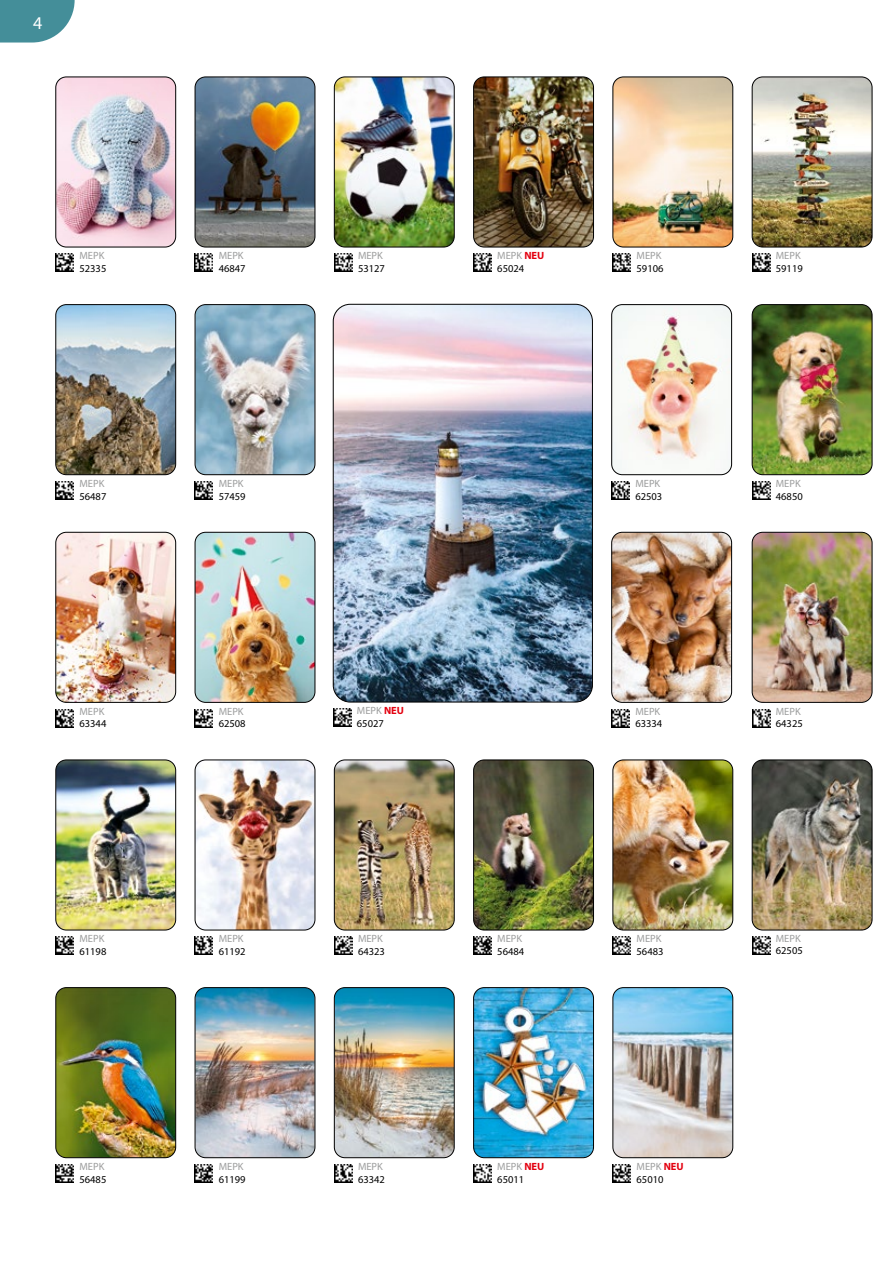
<style>
.page{position:relative;width:893px;height:1263px;background:#fff}
.page>*{position:absolute;margin:0;border:0;box-sizing:border-box;transform-origin:0 0}
.t1{font:18px "Myriad Pro";color:#fff}
.t2{font:10.5px/12.6px "Myriad Pro";color:#000}
.t3{font:10.5px "Myriad Pro";color:#9c9d9d}
.s1{color:#9c9d9d}
.s2{font-weight:700;color:#e3000f}
</style>
<div class="page">
<svg style="left:0;top:0;width:75px;height:43px;background:#5d9da6"></svg>
<img style="left:56px;top:254px;width:18px;height:18px">
<img style="left:56px;top:77px;width:120px;height:170px">
<div style="left:56px;top:77px;width:120px;height:170px;border:1px solid #000;border-radius:11px"></div>
<img style="left:195px;top:254px;width:18px;height:18px">
<img style="left:195px;top:77px;width:120px;height:170px">
<div style="left:195px;top:77px;width:120px;height:170px;border:1px solid #000;border-radius:11px"></div>
<img style="left:334px;top:254px;width:18px;height:18px">
<img style="left:334px;top:77px;width:120px;height:170px">
<div style="left:334px;top:77px;width:120px;height:170px;border:1px solid #000;border-radius:11px"></div>
<img style="left:474px;top:254px;width:18px;height:18px">
<img style="left:474px;top:77px;width:119px;height:170px">
<div style="left:473px;top:77px;width:121px;height:170px;border:1px solid #000;border-radius:11px"></div>
<img style="left:613px;top:254px;width:18px;height:18px">
<img style="left:613px;top:77px;width:120px;height:170px">
<div style="left:613px;top:77px;width:120px;height:170px;border:1px solid #000;border-radius:11px"></div>
<img style="left:752px;top:254px;width:18px;height:18px">
<img style="left:752px;top:77px;width:120px;height:170px">
<div style="left:752px;top:77px;width:120px;height:170px;border:1px solid #000;border-radius:11px"></div>
<img style="left:56px;top:481px;width:18px;height:18px">
<img style="left:56px;top:305px;width:120px;height:170px">
<div style="left:56px;top:304px;width:120px;height:171px;border:1px solid #000;border-radius:11px"></div>
<img style="left:195px;top:481px;width:18px;height:18px">
<img style="left:195px;top:305px;width:120px;height:170px">
<div style="left:195px;top:304px;width:120px;height:171px;border:1px solid #000;border-radius:11px"></div>
<img style="left:612px;top:481px;width:18px;height:18px">
<img style="left:612px;top:305px;width:120px;height:170px">
<div style="left:612px;top:304px;width:120px;height:171px;border:1px solid #000;border-radius:11px"></div>
<img style="left:752px;top:481px;width:18px;height:18px">
<img style="left:752px;top:305px;width:120px;height:170px">
<div style="left:752px;top:304px;width:120px;height:171px;border:1px solid #000;border-radius:11px"></div>
<img style="left:56px;top:709px;width:18px;height:18px">
<img style="left:56px;top:532px;width:120px;height:170px">
<div style="left:56px;top:532px;width:120px;height:170px;border:1px solid #000;border-radius:11px"></div>
<img style="left:195px;top:709px;width:18px;height:18px">
<img style="left:195px;top:532px;width:120px;height:170px">
<div style="left:195px;top:532px;width:120px;height:170px;border:1px solid #000;border-radius:11px"></div>
<img style="left:612px;top:709px;width:18px;height:18px">
<img style="left:612px;top:532px;width:120px;height:170px">
<div style="left:612px;top:532px;width:120px;height:170px;border:1px solid #000;border-radius:11px"></div>
<img style="left:752px;top:709px;width:18px;height:18px">
<img style="left:752px;top:532px;width:120px;height:170px">
<div style="left:752px;top:532px;width:120px;height:170px;border:1px solid #000;border-radius:11px"></div>
<img style="left:56px;top:937px;width:18px;height:18px">
<img style="left:56px;top:760px;width:119px;height:170px">
<div style="left:56px;top:760px;width:120px;height:170px;border:1px solid #000;border-radius:11px"></div>
<img style="left:195px;top:937px;width:18px;height:18px">
<img style="left:195px;top:760px;width:120px;height:170px">
<div style="left:195px;top:760px;width:120px;height:170px;border:1px solid #000;border-radius:11px"></div>
<img style="left:334px;top:937px;width:18px;height:18px">
<img style="left:334px;top:760px;width:120px;height:170px">
<div style="left:334px;top:760px;width:120px;height:170px;border:1px solid #000;border-radius:11px"></div>
<img style="left:474px;top:937px;width:18px;height:18px">
<img style="left:474px;top:760px;width:119px;height:170px">
<div style="left:473px;top:760px;width:121px;height:170px;border:1px solid #000;border-radius:11px"></div>
<img style="left:613px;top:937px;width:18px;height:18px">
<img style="left:613px;top:760px;width:120px;height:170px">
<div style="left:613px;top:760px;width:120px;height:170px;border:1px solid #000;border-radius:11px"></div>
<img style="left:752px;top:937px;width:18px;height:18px">
<img style="left:752px;top:760px;width:120px;height:170px">
<div style="left:752px;top:760px;width:120px;height:170px;border:1px solid #000;border-radius:11px"></div>
<img style="left:56px;top:1164px;width:18px;height:18px">
<img style="left:56px;top:987px;width:120px;height:171px">
<div style="left:56px;top:987px;width:120px;height:171px;border:1px solid #000;border-radius:11px"></div>
<img style="left:195px;top:1164px;width:18px;height:18px">
<img style="left:195px;top:987px;width:120px;height:171px">
<div style="left:195px;top:987px;width:120px;height:171px;border:1px solid #000;border-radius:11px"></div>
<img style="left:334px;top:1164px;width:18px;height:18px">
<img style="left:335px;top:987px;width:119px;height:170px">
<div style="left:334px;top:987px;width:120px;height:171px;border:1px solid #000;border-radius:11px"></div>
<img style="left:474px;top:1164px;width:18px;height:18px">
<img style="left:475px;top:989px;width:118px;height:169px">
<div style="left:473px;top:987px;width:121px;height:171px;border:1px solid #000;border-radius:11px"></div>
<img style="left:613px;top:1164px;width:18px;height:18px">
<img style="left:613px;top:987px;width:120px;height:171px">
<div style="left:613px;top:987px;width:120px;height:171px;border:1px solid #000;border-radius:11px"></div>
<img style="left:333px;top:709px;width:18px;height:18px">
<img style="left:333px;top:304px;width:259px;height:398px">
<div style="left:333px;top:304px;width:259px;height:398px;border:1px solid #000;border-radius:17px"></div>
<h1 class="t1" style="left:33px;top:12px;width:11px">4</h1>
<p class="t3" style="left:79px;top:249px;width:26px">MEPK</p>
<p class="t2" style="left:79px;top:262px;width:28px">52335</p>
<p class="t3" style="left:79px;top:477px;width:26px">MEPK</p>
<p class="t2" style="left:79px;top:489px;width:28px">56487</p>
<p class="t3" style="left:79px;top:705px;width:26px">MEPK</p>
<p class="t2" style="left:79px;top:717px;width:28px">63344</p>
<p class="t3" style="left:79px;top:932px;width:26px">MEPK</p>
<p class="t2" style="left:79px;top:945px;width:28px">61198</p>
<p class="t3" style="left:79px;top:1160px;width:26px">MEPK</p>
<p class="t2" style="left:79px;top:1172px;width:28px">56485</p>
<p class="t3" style="left:219px;top:249px;width:26px">MEPK</p>
<p class="t2" style="left:219px;top:262px;width:28px">46847</p>
<p class="t3" style="left:358px;top:249px;width:26px">MEPK</p>
<p class="t2" style="left:358px;top:262px;width:28px">53127</p>
<p class="t2" style="left:497px;top:249px;width:49px"><span class="s1">MEPK</span> <span class="s2">NEU<br></span>65024</p>
<p class="t3" style="left:637px;top:249px;width:26px">MEPK</p>
<p class="t2" style="left:637px;top:262px;width:28px">59106</p>
<p class="t3" style="left:776px;top:249px;width:26px">MEPK</p>
<p class="t2" style="left:776px;top:262px;width:28px">59119</p>
<p class="t3" style="left:219px;top:477px;width:26px">MEPK</p>
<p class="t2" style="left:219px;top:489px;width:28px">57459</p>
<p class="t3" style="left:635px;top:477px;width:26px">MEPK</p>
<p class="t2" style="left:635px;top:489px;width:28px">62503</p>
<p class="t3" style="left:776px;top:477px;width:26px">MEPK</p>
<p class="t2" style="left:776px;top:489px;width:28px">46850</p>
<p class="t3" style="left:219px;top:705px;width:26px">MEPK</p>
<p class="t2" style="left:219px;top:717px;width:28px">62508</p>
<p class="t2" style="left:357px;top:704px;width:49px"><span class="s1">MEPK</span> <span class="s2">NEU<br></span>65027</p>
<p class="t3" style="left:635px;top:705px;width:26px">MEPK</p>
<p class="t2" style="left:635px;top:717px;width:28px">63334</p>
<p class="t3" style="left:776px;top:705px;width:26px">MEPK</p>
<p class="t2" style="left:776px;top:717px;width:28px">64325</p>
<p class="t3" style="left:219px;top:932px;width:26px">MEPK</p>
<p class="t2" style="left:219px;top:945px;width:28px">61192</p>
<p class="t3" style="left:358px;top:932px;width:26px">MEPK</p>
<p class="t2" style="left:358px;top:945px;width:28px">64323</p>
<p class="t3" style="left:497px;top:932px;width:26px">MEPK</p>
<p class="t2" style="left:497px;top:945px;width:28px">56484</p>
<p class="t3" style="left:637px;top:932px;width:26px">MEPK</p>
<p class="t2" style="left:637px;top:945px;width:28px">56483</p>
<p class="t3" style="left:776px;top:932px;width:26px">MEPK</p>
<p class="t2" style="left:776px;top:944px;width:28px">62505</p>
<p class="t3" style="left:219px;top:1160px;width:26px">MEPK</p>
<p class="t2" style="left:219px;top:1172px;width:28px">61199</p>
<p class="t3" style="left:358px;top:1160px;width:26px">MEPK</p>
<p class="t2" style="left:358px;top:1172px;width:28px">63342</p>
<p class="t2" style="left:497px;top:1160px;width:49px"><span class="s1">MEPK</span> <span class="s2">NEU<br></span>65011</p>
<p class="t2" style="left:637px;top:1160px;width:49px"><span class="s1">MEPK</span> <span class="s2">NEU<br></span>65010</p>
</div>
